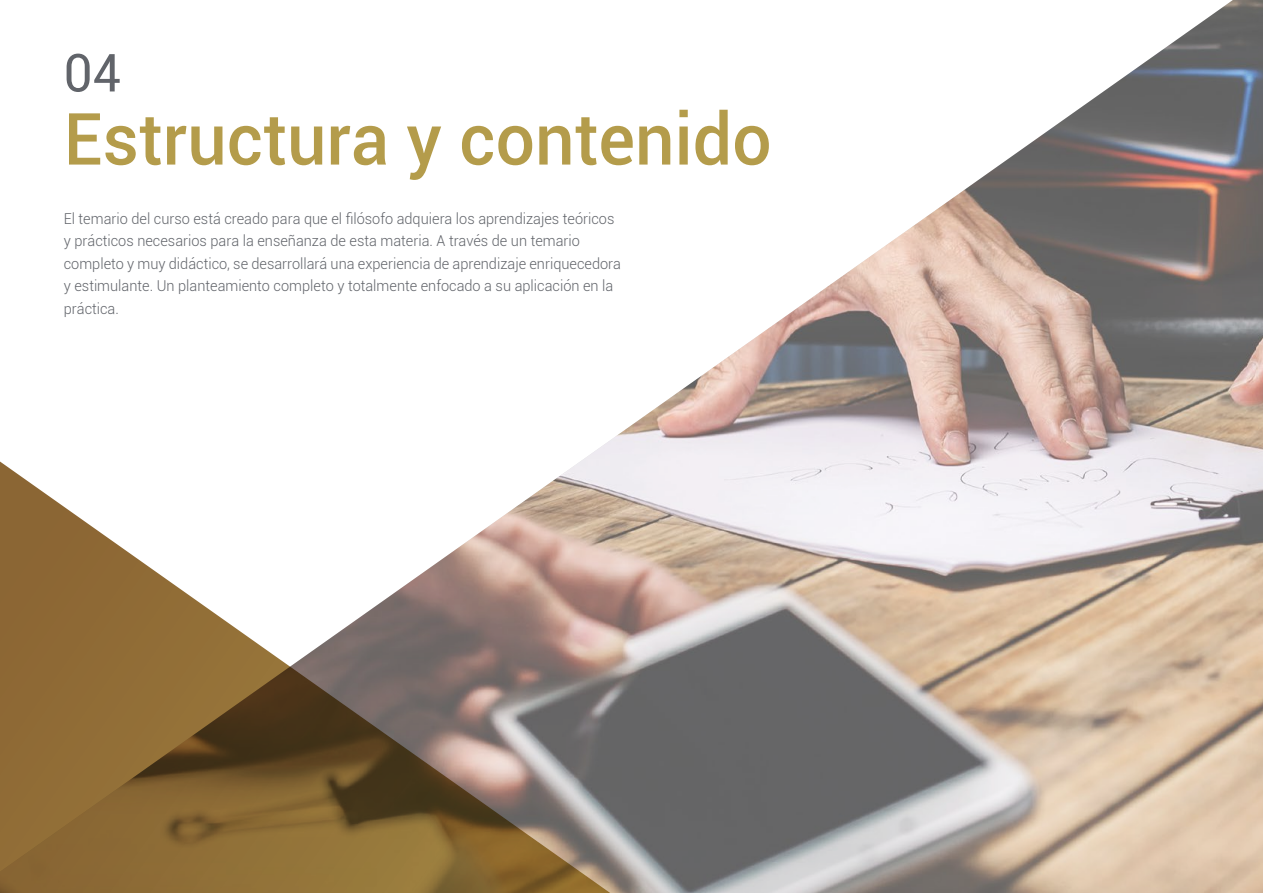
<style>
.page{position:relative;width:1263px;height:893px;background:#fff}
.page>*{position:absolute;margin:0;border:0;box-sizing:border-box;transform-origin:0 0}
.t1{font:500 72px "Roboto";color:#b49c4b}
.t2{font:52.5px "Roboto";color:#61646a}
.t3{font:300 15px/22.5px "Roboto";color:#61646a}
</style>
<div class="page">
<img style="left:602px;top:0;width:661px;height:893px">
<svg style="left:0;top:446px;width:640px;height:447px"></svg>
<h2 class="t2" style="left:64px;top:36px;width:59px">04</h2>
<h1 class="t1" style="left:64px;top:88px;width:709px">Estructura y contenido</h1>
<p class="t3" style="left:64px;top:207px;width:559px">El temario del curso está creado para que el filósofo adquiera los aprendizajes teóricos y prácticos necesarios para la enseñanza de esta materia. A través de un temario completo y muy didáctico, se desarrollará una experiencia de aprendizaje enriquecedora y estimulante. Un planteamiento completo y totalmente enfocado a su aplicación en la práctica.</p>
</div>
